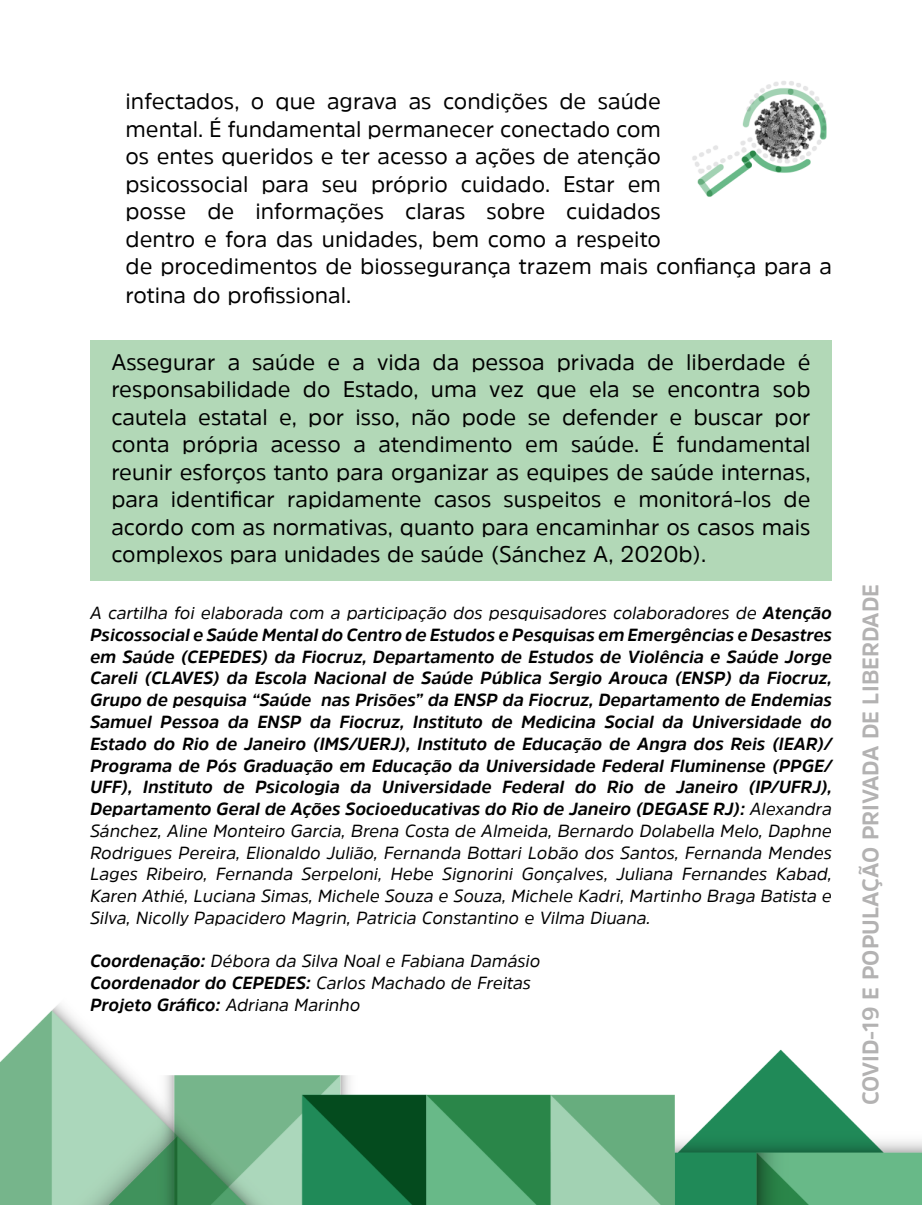
<style>
.page{position:relative;width:922px;height:1205px;background:#fff}
.page>*{position:absolute;margin:0;border:0;box-sizing:border-box;transform-origin:0 0}
.t1{font:22.5px/27.8px "Amsi Pro";color:#000}
.t2{font:700 22.5px "Amsi Pro";color:#b3b2b2}
.t3{font:italic 700 17.5px/21.8px "Amsi Pro";color:#000;text-align:justify}
.t4{font:italic 17.5px/21.8px "Amsi Pro";color:#000}
.s1{font-weight:400}
.s2{font-weight:700}
</style>
<div class="page">
<img style="left:0;top:81px;width:921px;height:1124px">
<div style="left:90px;top:340px;width:741px;height:241px;background:#b2d8b7"></div>
<p class="t1" style="left:125px;top:87px;width:707px">infectados, o que agrava as condições de saúde<br>mental. É fundamental permanecer conectado com<br>os entes queridos e ter acesso a ações de atenção<br>psicossocial para seu próprio cuidado. Estar em<br>posse de informações claras sobre cuidados<br>dentro e fora das unidades, bem como a respeito<br>de procedimentos de biossegurança trazem mais confiança para a rotina do profissional.</p>
<p class="t1" style="left:111px;top:348px;width:700px;text-align:justify">Assegurar a saúde e a vida da pessoa privada de liberdade é responsabilidade do Estado, uma vez que ela se encontra sob cautela estatal e, por isso, não pode se defender e buscar por conta própria acesso a atendimento em saúde. É fundamental reunir esforços tanto para organizar as equipes de saúde internas, para identificar rapidamente casos suspeitos e monitorá-los de acordo com as normativas, quanto para encaminhar os casos mais complexos para unidades de saúde (Sánchez A, 2020b).</p>
<p class="t3" style="left:90px;top:602px;width:743px"><span class="s1">A cartilha foi elaborada com a participação dos pesquisadores colaboradores de</span> Atenção Psicossocial e Saúde Mental do Centro de Estudos e Pesquisas em Emergências e Desastres em Saúde (CEPEDES) da Fiocruz, Departamento de Estudos de Violência e Saúde Jorge Careli (CLAVES) da Escola Nacional de Saúde Pública Sergio Arouca (ENSP) da Fiocruz, Grupo de pesquisa “Saúde nas Prisões” da ENSP da Fiocruz, Departamento de Endemias Samuel Pessoa da ENSP da Fiocruz, Instituto de Medicina Social da Universidade do Estado do Rio de Janeiro (IMS/UERJ), Instituto de Educação de Angra dos Reis (IEAR)/ Programa de Pós Graduação em Educação da Universidade Federal Fluminense (PPGE/ UFF), Instituto de Psicologia da Universidade Federal do Rio de Janeiro (IP/UFRJ), Departamento Geral de Ações Socioeducativas do Rio de Janeiro (DEGASE RJ): <span class="s1">Alexandra Sánchez, Aline Monteiro Garcia, Brena Costa de Almeida, Bernardo Dolabella Melo, Daphne Rodrigues Pereira, Elionaldo Julião, Fernanda Bottari Lobão dos Santos, Fernanda Mendes Lages Ribeiro, Fernanda Serpeloni, Hebe Signorini Gonçalves, Juliana Fernandes Kabad, Karen Athié, Luciana Simas, Michele Souza e Souza, Michele Kadri, Martinho Braga Batista e Silva, Nicolly Papacidero Magrin, Patricia Constantino e Vilma Diuana.</span></p>
<p class="t4" style="left:90px;top:950px;width:451px"><span class="s2">Coordenação:</span> Débora da Silva Noal e Fabiana Damásio<br><span class="s2">Coordenador do CEPEDES:</span> Carlos Machado de Freitas<br><span class="s2">Projeto Gráfico:</span> Adriana Marinho</p>
<p class="t2" style="left:854px;top:1105px;width:523px;rotate:-90deg">COVID-19 E POPULAÇÃO PRIVADA DE LIBERDADE</p>
</div>
